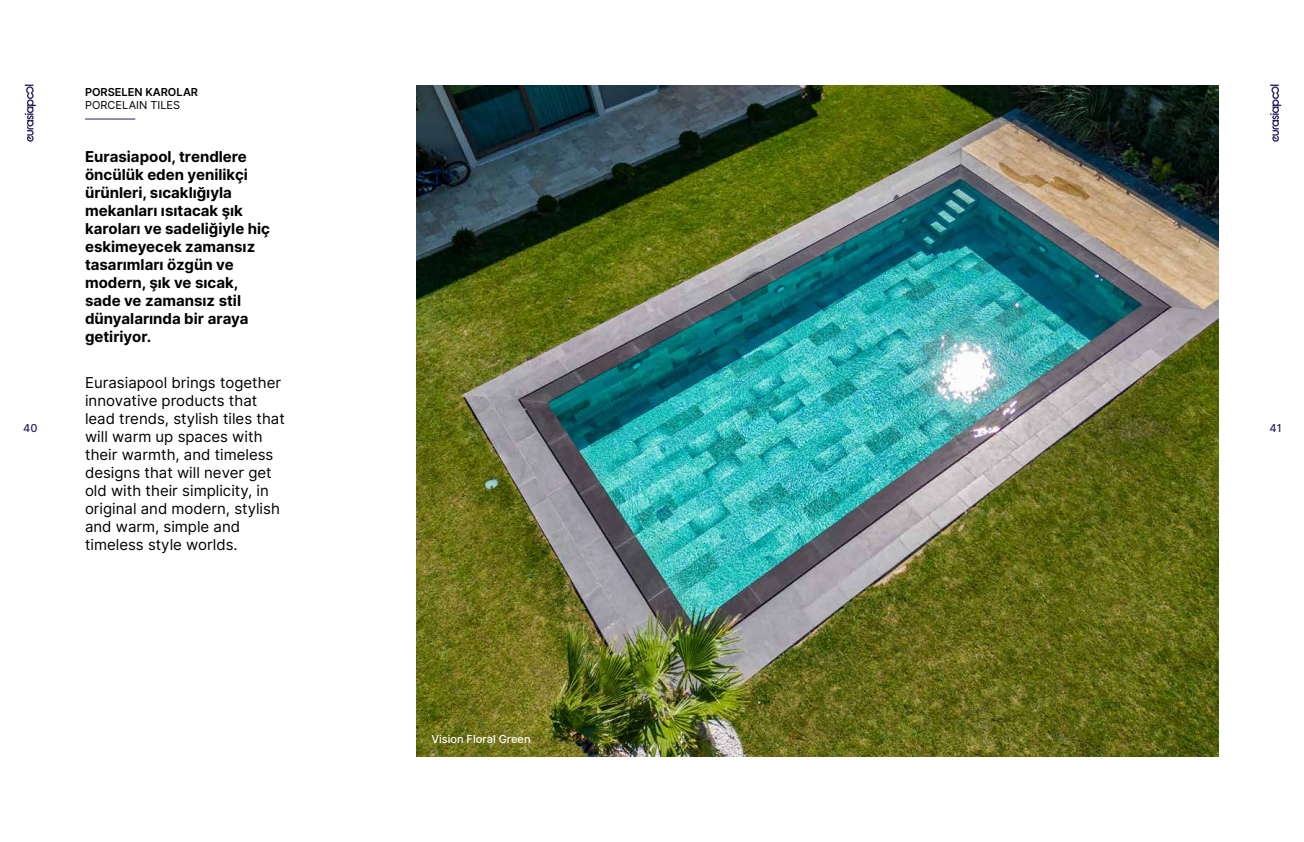
<style>
.page{position:relative;width:1304px;height:842px;background:#fff}
.page>*{position:absolute;margin:0;border:0;box-sizing:border-box;transform-origin:0 0}
.t1{font:15px/18px "Inter";color:#000}
.t2{font:700 15px/18px "Inter";color:#000}
.t3{font:500 11px "Inter";color:#fff}
.t4{font:600 11px "Inter";color:#000}
.t5{font:11px "Inter";color:#000}
.t6{font:500 11px "Inter";color:#262262}
</style>
<div class="page">
<img style="left:417px;top:85px;width:802px;height:672px">
<hr style="left:85px;top:119px;width:50px;height:1px;background:#262262">
<svg style="left:1270px;top:85px;width:11px;height:57px"></svg>
<svg style="left:25px;top:85px;width:11px;height:57px"></svg>
<p class="t4" style="left:85px;top:84px;width:115px">PORSELEN KAROLAR</p>
<p class="t5" style="left:85px;top:97px;width:97px">PORCELAIN TILES</p>
<p class="t2" style="left:85px;top:148px;width:187px">Eurasiapool, trendlere öncülük eden yenilikçi ürünleri, sıcaklığıyla mekanları ısıtacak şık karoları ve sadeliğiyle hiç eskimeyecek zamansız tasarımları özgün ve modern, şık ve sıcak, sade ve zamansız stil dünyalarında bir araya getiriyor.</p>
<p class="t1" style="left:85px;top:374px;width:201px">Eurasiapool brings together innovative products that lead trends, stylish tiles that will warm up spaces with their warmth, and timeless designs that will never get old with their simplicity, in original and modern, stylish and warm, simple and timeless style worlds.</p>
<p class="t6" style="left:23px;top:420px;width:16px">40</p>
<p class="t6" style="left:1270px;top:420px;width:14px">41</p>
<p class="t3" style="left:431px;top:731px;width:101px">Vision Floral Green</p>
</div>
